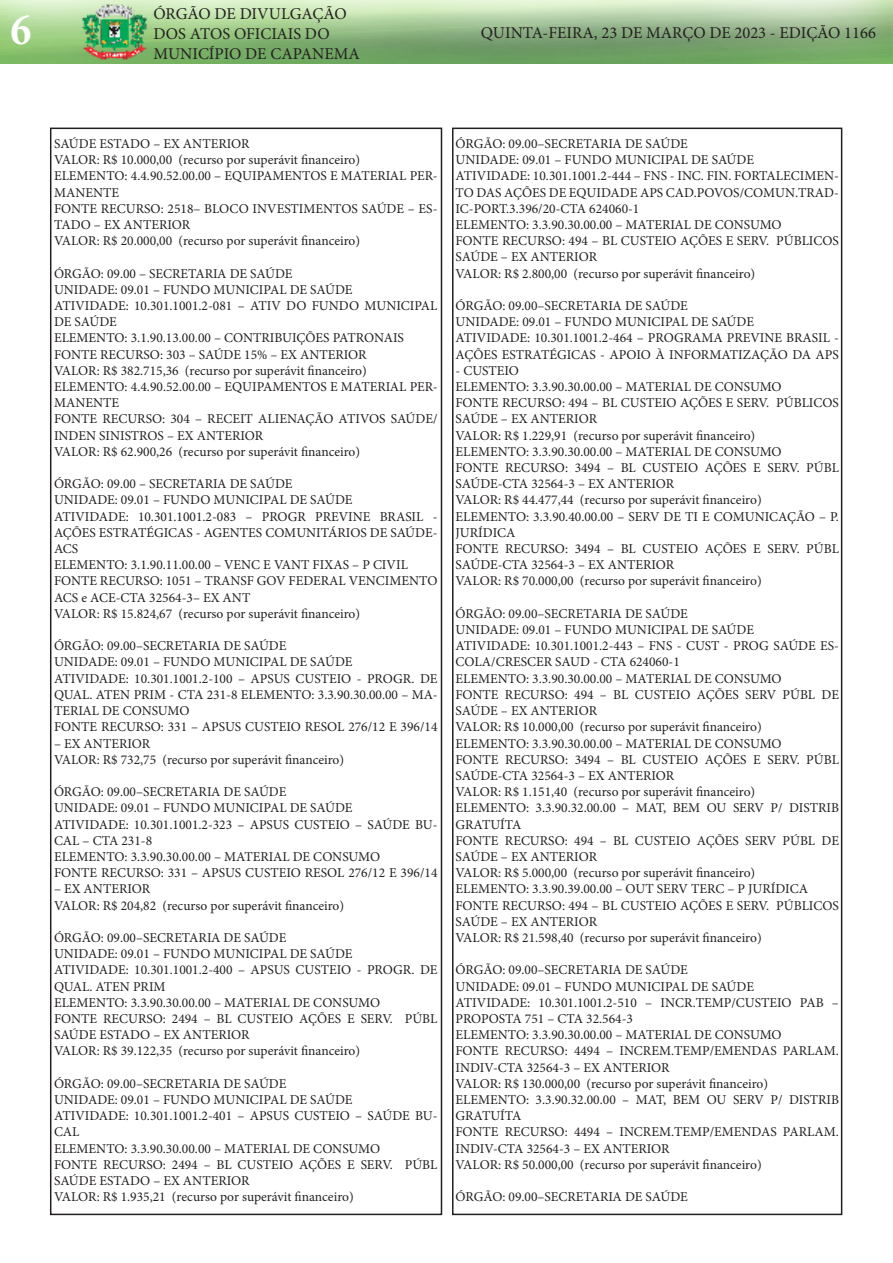
<style>
.page{position:relative;width:893px;height:1263px;background:#fff}
.page>*{position:absolute;margin:0;border:0;box-sizing:border-box;transform-origin:0 0}
.t1{font:700 condensed 45px "Minion Pro";color:#fff}
.t2{font:16.5px/19.8px "Minion Pro";color:#231f20}
.t3{font:13.5px/16.2px "Minion Pro";color:#231f20}
</style>
<div class="page">
<div style="left:50px;top:128px;width:392px;height:1087px;border:2px solid #231f20"></div>
<img style="left:0;top:0;width:893px;height:64px">
<div style="left:452px;top:128px;width:390px;height:1087px;border:2px solid #231f20"></div>
<h1 class="t1" style="left:11px;top:-1px;width:22px">6</h1>
<p class="t2" style="left:153px;top:4px;width:208px">ÓRGÃO DE DIVULGAÇÃO<br>DOS ATOS OFICIAIS DO<br>MUNICÍPIO DE CAPANEMA</p>
<p class="t2" style="left:481px;top:23px;width:397px">QUINTA-FEIRA, 23 DE MARÇO DE 2023 - EDIÇÃO 1166</p>
<p class="t3" style="left:54px;top:136px;width:197px">SAÚDE ESTADO – EX ANTERIOR</p>
<p class="t3" style="left:54px;top:152px;width:308px">VALOR: R$ 10.000,00 (recurso por superávit financeiro)</p>
<p class="t3" style="left:54px;top:168px;width:385px">ELEMENTO: 4.4.90.52.00.00 – EQUIPAMENTOS E MATERIAL PER-<br>MANENTE</p>
<p class="t3" style="left:54px;top:200px;width:385px">FONTE RECURSO: 2518– BLOCO INVESTIMENTOS SAÚDE – ES-<br>TADO – EX ANTERIOR</p>
<p class="t3" style="left:54px;top:233px;width:308px">VALOR: R$ 20.000,00 (recurso por superávit financeiro)</p>
<p class="t3" style="left:54px;top:265px;width:240px">ÓRGÃO: 09.00 – SECRETARIA DE SAÚDE</p>
<p class="t3" style="left:54px;top:281px;width:300px">UNIDADE: 09.01 – FUNDO MUNICIPAL DE SAÚDE</p>
<p class="t3" style="left:54px;top:298px;width:385px">ATIVIDADE: 10.301.1001.2-081 – ATIV DO FUNDO MUNICIPAL<br>DE SAÚDE</p>
<p class="t3" style="left:54px;top:330px;width:351px">ELEMENTO: 3.1.90.13.00.00 – CONTRIBUIÇÕES PATRONAIS</p>
<p class="t3" style="left:54px;top:346px;width:314px">FONTE RECURSO: 303 – SAÚDE 15% – EX ANTERIOR</p>
<p class="t3" style="left:54px;top:362px;width:314px">VALOR: R$ 382.715,36 (recurso por superávit financeiro)</p>
<p class="t3" style="left:54px;top:379px;width:385px">ELEMENTO: 4.4.90.52.00.00 – EQUIPAMENTOS E MATERIAL PER-<br>MANENTE</p>
<p class="t3" style="left:54px;top:411px;width:385px">FONTE RECURSO: 304 – RECEIT ALIENAÇÃO ATIVOS SAÚDE/<br>INDEN SINISTROS – EX ANTERIOR</p>
<p class="t3" style="left:54px;top:443px;width:308px">VALOR: R$ 62.900,26 (recurso por superávit financeiro)</p>
<p class="t3" style="left:54px;top:476px;width:240px">ÓRGÃO: 09.00 – SECRETARIA DE SAÚDE</p>
<p class="t3" style="left:54px;top:492px;width:300px">UNIDADE: 09.01 – FUNDO MUNICIPAL DE SAÚDE</p>
<p class="t3" style="left:54px;top:508px;width:385px;text-align:justify">ATIVIDADE: 10.301.1001.2-083 – PROGR PREVINE BRASIL - AÇÕES ESTRATÉGICAS - AGENTES COMUNITÁRIOS DE SAÚDE-ACS</p>
<p class="t3" style="left:54px;top:557px;width:355px">ELEMENTO: 3.1.90.11.00.00 – VENC E VANT FIXAS – P CIVIL</p>
<p class="t3" style="left:54px;top:573px;width:385px">FONTE RECURSO: 1051 – TRANSF GOV FEDERAL VENCIMENTO<br>ACS e ACE-CTA 32564-3– EX ANT</p>
<p class="t3" style="left:54px;top:605px;width:308px">VALOR: R$ 15.824,67 (recurso por superávit financeiro)</p>
<p class="t3" style="left:54px;top:638px;width:234px">ÓRGÃO: 09.00–SECRETARIA DE SAÚDE</p>
<p class="t3" style="left:54px;top:654px;width:300px">UNIDADE: 09.01 – FUNDO MUNICIPAL DE SAÚDE</p>
<p class="t3" style="left:54px;top:670px;width:385px;text-align:justify">ATIVIDADE: 10.301.1001.2-100 – APSUS CUSTEIO - PROGR. DE QUAL. ATEN PRIM - CTA 231-8 ELEMENTO: 3.3.90.30.00.00 – MA-TERIAL DE CONSUMO</p>
<p class="t3" style="left:54px;top:719px;width:385px">FONTE RECURSO: 331 – APSUS CUSTEIO RESOL 276/12 E 396/14</p>
<p class="t3" style="left:54px;top:735px;width:98px">– EX ANTERIOR</p>
<p class="t3" style="left:54px;top:751px;width:292px">VALOR: R$ 732,75 (recurso por superávit financeiro)</p>
<p class="t3" style="left:54px;top:784px;width:234px">ÓRGÃO: 09.00–SECRETARIA DE SAÚDE</p>
<p class="t3" style="left:54px;top:800px;width:300px">UNIDADE: 09.01 – FUNDO MUNICIPAL DE SAÚDE</p>
<p class="t3" style="left:54px;top:816px;width:385px">ATIVIDADE: 10.301.1001.2-323 – APSUS CUSTEIO – SAÚDE BU-<br>CAL – CTA 231-8</p>
<p class="t3" style="left:54px;top:848px;width:328px">ELEMENTO: 3.3.90.30.00.00 – MATERIAL DE CONSUMO</p>
<p class="t3" style="left:54px;top:865px;width:385px">FONTE RECURSO: 331 – APSUS CUSTEIO RESOL 276/12 E 396/14</p>
<p class="t3" style="left:54px;top:881px;width:98px">– EX ANTERIOR</p>
<p class="t3" style="left:54px;top:897px;width:292px">VALOR: R$ 204,82 (recurso por superávit financeiro)</p>
<p class="t3" style="left:54px;top:929px;width:234px">ÓRGÃO: 09.00–SECRETARIA DE SAÚDE</p>
<p class="t3" style="left:54px;top:946px;width:300px">UNIDADE: 09.01 – FUNDO MUNICIPAL DE SAÚDE</p>
<p class="t3" style="left:54px;top:962px;width:385px">ATIVIDADE: 10.301.1001.2-400 – APSUS CUSTEIO - PROGR. DE<br>QUAL. ATEN PRIM</p>
<p class="t3" style="left:54px;top:994px;width:328px">ELEMENTO: 3.3.90.30.00.00 – MATERIAL DE CONSUMO</p>
<p class="t3" style="left:54px;top:1010px;width:385px">FONTE RECURSO: 2494 – BL CUSTEIO AÇÕES E SERV. PÚBL<br>SAÚDE ESTADO – EX ANTERIOR</p>
<p class="t3" style="left:54px;top:1043px;width:308px">VALOR: R$ 39.122,35 (recurso por superávit financeiro)</p>
<p class="t3" style="left:54px;top:1075px;width:234px">ÓRGÃO: 09.00–SECRETARIA DE SAÚDE</p>
<p class="t3" style="left:54px;top:1091px;width:300px">UNIDADE: 09.01 – FUNDO MUNICIPAL DE SAÚDE</p>
<p class="t3" style="left:54px;top:1108px;width:385px">ATIVIDADE: 10.301.1001.2-401 – APSUS CUSTEIO – SAÚDE BU-<br>CAL</p>
<p class="t3" style="left:54px;top:1140px;width:328px">ELEMENTO: 3.3.90.30.00.00 – MATERIAL DE CONSUMO</p>
<p class="t3" style="left:54px;top:1156px;width:385px">FONTE RECURSO: 2494 – BL CUSTEIO AÇÕES E SERV. PÚBL<br>SAÚDE ESTADO – EX ANTERIOR</p>
<p class="t3" style="left:54px;top:1189px;width:301px">VALOR: R$ 1.935,21 (recurso por superávit financeiro)</p>
<p class="t3" style="left:455px;top:136px;width:234px">ÓRGÃO: 09.00–SECRETARIA DE SAÚDE</p>
<p class="t3" style="left:455px;top:152px;width:300px">UNIDADE: 09.01 – FUNDO MUNICIPAL DE SAÚDE</p>
<p class="t3" style="left:455px;top:168px;width:385px;text-align:justify">ATIVIDADE: 10.301.1001.2-444 – FNS - INC. FIN. FORTALECIMEN-TO DAS AÇÕES DE EQUIDADE APS CAD.POVOS/COMUN.TRAD-IC-PORT.3.396/20-CTA 624060-1</p>
<p class="t3" style="left:455px;top:217px;width:328px">ELEMENTO: 3.3.90.30.00.00 – MATERIAL DE CONSUMO</p>
<p class="t3" style="left:455px;top:233px;width:385px">FONTE RECURSO: 494 – BL CUSTEIO AÇÕES E SERV. PÚBLICOS<br>SAÚDE – EX ANTERIOR</p>
<p class="t3" style="left:455px;top:265px;width:301px">VALOR: R$ 2.800,00 (recurso por superávit financeiro)</p>
<p class="t3" style="left:455px;top:298px;width:234px">ÓRGÃO: 09.00–SECRETARIA DE SAÚDE</p>
<p class="t3" style="left:455px;top:314px;width:300px">UNIDADE: 09.01 – FUNDO MUNICIPAL DE SAÚDE</p>
<p class="t3" style="left:455px;top:330px;width:385px">ATIVIDADE: 10.301.1001.2-464 – PROGRAMA PREVINE BRASIL -<br>AÇÕES ESTRATÉGICAS - APOIO À INFORMATIZAÇÃO DA APS</p>
<p class="t3" style="left:455px;top:362px;width:65px">- CUSTEIO</p>
<p class="t3" style="left:455px;top:379px;width:328px">ELEMENTO: 3.3.90.30.00.00 – MATERIAL DE CONSUMO</p>
<p class="t3" style="left:455px;top:395px;width:385px">FONTE RECURSO: 494 – BL CUSTEIO AÇÕES E SERV. PÚBLICOS<br>SAÚDE – EX ANTERIOR</p>
<p class="t3" style="left:455px;top:427px;width:301px">VALOR: R$ 1.229,91 (recurso por superávit financeiro)</p>
<p class="t3" style="left:455px;top:443px;width:328px">ELEMENTO: 3.3.90.30.00.00 – MATERIAL DE CONSUMO</p>
<p class="t3" style="left:455px;top:460px;width:385px">FONTE RECURSO: 3494 – BL CUSTEIO AÇÕES E SERV. PÚBL<br>SAÚDE-CTA 32564-3 – EX ANTERIOR</p>
<p class="t3" style="left:455px;top:492px;width:308px">VALOR: R$ 44.477,44 (recurso por superávit financeiro)</p>
<p class="t3" style="left:455px;top:508px;width:385px">ELEMENTO: 3.3.90.40.00.00 – SERV DE TI E COMUNICAÇÃO – P.<br>JURÍDICA</p>
<p class="t3" style="left:455px;top:541px;width:385px">FONTE RECURSO: 3494 – BL CUSTEIO AÇÕES E SERV. PÚBL<br>SAÚDE-CTA 32564-3 – EX ANTERIOR</p>
<p class="t3" style="left:455px;top:573px;width:308px">VALOR: R$ 70.000,00 (recurso por superávit financeiro)</p>
<p class="t3" style="left:455px;top:605px;width:234px">ÓRGÃO: 09.00–SECRETARIA DE SAÚDE</p>
<p class="t3" style="left:455px;top:622px;width:300px">UNIDADE: 09.01 – FUNDO MUNICIPAL DE SAÚDE</p>
<p class="t3" style="left:455px;top:638px;width:385px">ATIVIDADE: 10.301.1001.2-443 – FNS - CUST - PROG SAÚDE ES-<br>COLA/CRESCER SAUD - CTA 624060-1</p>
<p class="t3" style="left:455px;top:670px;width:328px">ELEMENTO: 3.3.90.30.00.00 – MATERIAL DE CONSUMO</p>
<p class="t3" style="left:455px;top:686px;width:385px">FONTE RECURSO: 494 – BL CUSTEIO AÇÕES SERV PÚBL DE<br>SAÚDE – EX ANTERIOR</p>
<p class="t3" style="left:455px;top:719px;width:308px">VALOR: R$ 10.000,00 (recurso por superávit financeiro)</p>
<p class="t3" style="left:455px;top:735px;width:328px">ELEMENTO: 3.3.90.30.00.00 – MATERIAL DE CONSUMO</p>
<p class="t3" style="left:455px;top:751px;width:385px">FONTE RECURSO: 3494 – BL CUSTEIO AÇÕES E SERV. PÚBL<br>SAÚDE-CTA 32564-3 – EX ANTERIOR</p>
<p class="t3" style="left:455px;top:784px;width:301px">VALOR: R$ 1.151,40 (recurso por superávit financeiro)</p>
<p class="t3" style="left:455px;top:800px;width:385px">ELEMENTO: 3.3.90.32.00.00 – MAT, BEM OU SERV P/ DISTRIB<br>GRATUÍTA</p>
<p class="t3" style="left:455px;top:832px;width:385px">FONTE RECURSO: 494 – BL CUSTEIO AÇÕES SERV PÚBL DE<br>SAÚDE – EX ANTERIOR</p>
<p class="t3" style="left:455px;top:865px;width:301px">VALOR: R$ 5.000,00 (recurso por superávit financeiro)</p>
<p class="t3" style="left:455px;top:881px;width:354px">ELEMENTO: 3.3.90.39.00.00 – OUT SERV TERC – P JURÍDICA</p>
<p class="t3" style="left:455px;top:897px;width:385px">FONTE RECURSO: 494 – BL CUSTEIO AÇÕES E SERV. PÚBLICOS<br>SAÚDE – EX ANTERIOR</p>
<p class="t3" style="left:455px;top:929px;width:308px">VALOR: R$ 21.598,40 (recurso por superávit financeiro)</p>
<p class="t3" style="left:455px;top:962px;width:234px">ÓRGÃO: 09.00–SECRETARIA DE SAÚDE</p>
<p class="t3" style="left:455px;top:978px;width:300px">UNIDADE: 09.01 – FUNDO MUNICIPAL DE SAÚDE</p>
<p class="t3" style="left:455px;top:994px;width:385px">ATIVIDADE: 10.301.1001.2-510 – INCR.TEMP/CUSTEIO PAB –<br>PROPOSTA 751 – CTA 32.564-3</p>
<p class="t3" style="left:455px;top:1027px;width:328px">ELEMENTO: 3.3.90.30.00.00 – MATERIAL DE CONSUMO</p>
<p class="t3" style="left:455px;top:1043px;width:385px">FONTE RECURSO: 4494 – INCREM.TEMP/EMENDAS PARLAM.<br>INDIV-CTA 32564-3 – EX ANTERIOR</p>
<p class="t3" style="left:455px;top:1075px;width:314px">VALOR: R$ 130.000,00 (recurso por superávit financeiro)</p>
<p class="t3" style="left:455px;top:1091px;width:385px">ELEMENTO: 3.3.90.32.00.00 – MAT, BEM OU SERV P/ DISTRIB<br>GRATUÍTA</p>
<p class="t3" style="left:455px;top:1124px;width:385px">FONTE RECURSO: 4494 – INCREM.TEMP/EMENDAS PARLAM.<br>INDIV-CTA 32564-3 – EX ANTERIOR</p>
<p class="t3" style="left:455px;top:1156px;width:308px">VALOR: R$ 50.000,00 (recurso por superávit financeiro)</p>
<p class="t3" style="left:455px;top:1189px;width:234px">ÓRGÃO: 09.00–SECRETARIA DE SAÚDE</p>
</div>
